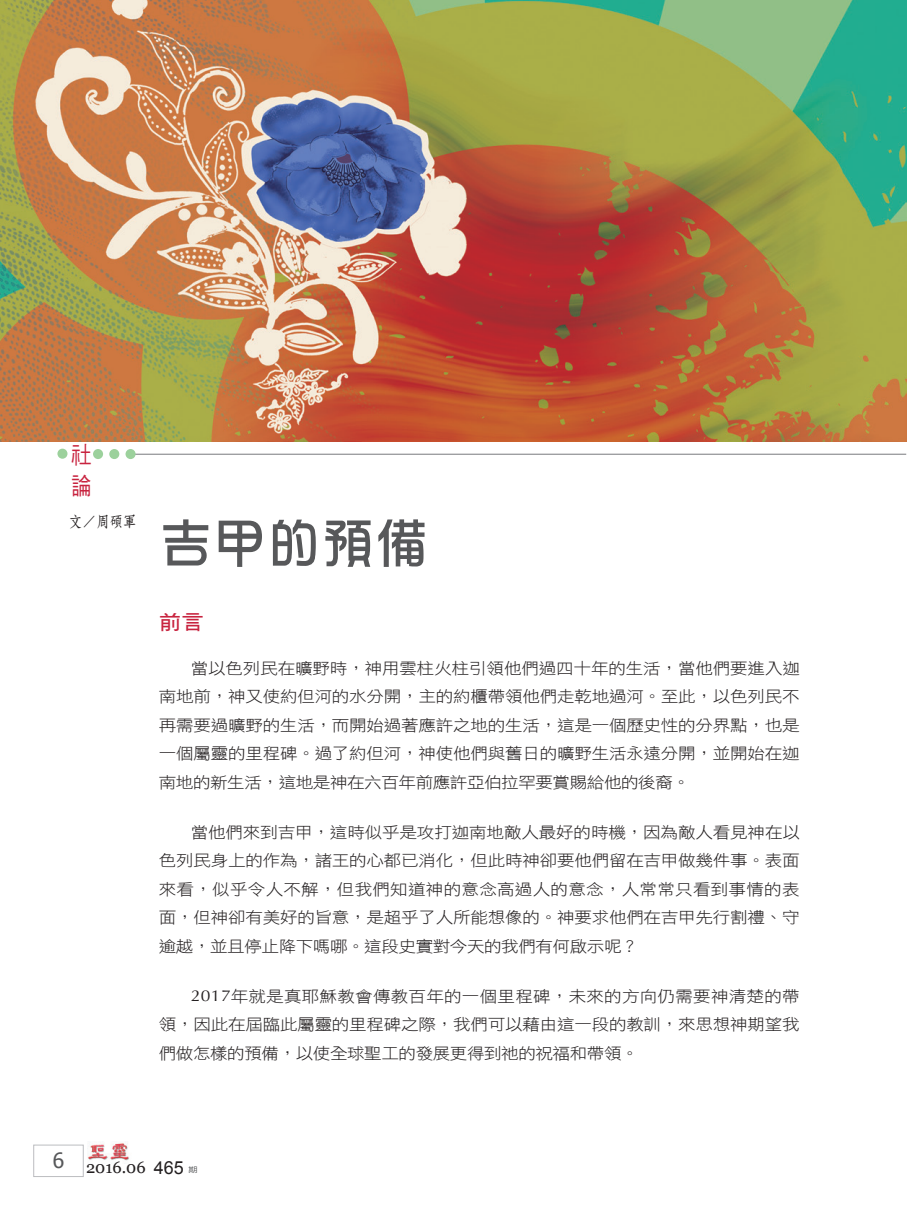
<style>
.page{position:relative;width:919px;height:1217px;background:#fff}
.page>*{position:absolute;margin:0;border:0;box-sizing:border-box;transform-origin:0 0}
.題目{font:54px "DF Hua Zong W5 WIN BF";color:#57585a}
.Normal沒空{font:24px/30.5px "DF Hei W5 WIN BF";color:#c8233f;scale:.85 1}
.t1{font:21px "Tahoma";color:#57585a}
.Normal-首段{font:20.25px "DF Hei W7 WIN BF";color:#c8233f;scale:1.11 1}
.t2{font:16.5px "Georgia";color:#231f20}
.t3{font:15.75px/28.5px "DF Hei W3 WIN BF";letter-spacing:-.025em;color:#231f20;text-align:justify;scale:1.11 1}
.作者{font:15px "DF Fang Song W6 WIN BF";color:#231f20;scale:.9 1}
.t4{font:7.5px "DF Hei W5 WIN BF";color:#57585a;scale:1.25 1}
.s1{font-family:"Optima"}
.s2{font-family:"Arial";font-size:18px}
</style>
<div class="page">
<img style="left:88px;top:1143px;width:41px;height:18px">
<div style="left:33px;top:1144px;width:50px;height:32px;border:1px solid #bcbdc0"></div>
<hr style="left:129px;top:453px;width:777px;height:1px;background:#808285">
<div style="left:93px;top:449px;width:10px;height:10px;background:#9cd19c;border-radius:50%"></div>
<div style="left:57px;top:448px;width:10px;height:10px;background:#9cd19c;border-radius:50%"></div>
<div style="left:109px;top:449px;width:10px;height:10px;background:#9cd19c;border-radius:50%"></div>
<div style="left:125px;top:449px;width:11px;height:10px;background:#9cd19c;border-radius:50%"></div>
<img style="left:0;top:0;width:906px;height:441px">
<p class="Normal沒空" style="left:71px;top:440px;width:25px">社論</p>
<p class="作者" style="left:69px;top:514px;width:77px">文／周碩軍</p>
<p class="題目" style="left:159px;top:516px;width:271px">吉甲的預備</p>
<p class="Normal-首段" style="left:159px;top:612px;width:42px">前言</p>
<p class="t3" style="left:159px;top:653px;width:579px;text-indent:32px">當以色列民在曠野時，神用雲柱火柱引領他們過四十年的生活，當他們要進入迦南地前，神又使約但河的水分開，主的約櫃帶領他們走乾地過河。至此，以色列民不再需要過曠野的生活，而開始過著應許之地的生活，這是一個歷史性的分界點，也是一個屬靈的里程碑。過了約但河，神使他們與舊日的曠野生活永遠分開，並開始在迦南地的新生活，這地是神在六百年前應許亞伯拉罕要賞賜給他的後裔。</p>
<p class="t3" style="left:159px;top:817px;width:579px;text-indent:32px">當他們來到吉甲，這時似乎是攻打迦南地敵人最好的時機，因為敵人看見神在以色列民身上的作為，諸王的心都已消化，但此時神卻要他們留在吉甲做幾件事。表面來看，似乎令人不解，但我們知道神的意念高過人的意念，人常常只看到事情的表面，但神卻有美好的旨意，是超乎了人所能想像的。神要求他們在吉甲先行割禮、守逾越，並且停止降下嗎哪。這段史實對今天的我們有何啟示呢？</p>
<p class="t3" style="left:159px;top:981px;width:579px;text-indent:32px"><span class="s1">2017</span>年就是真耶穌教會傳教百年的一個里程碑，未來的方向仍需要神清楚的帶領，因此在屆臨此屬靈的里程碑之際，我們可以藉由這一段的教訓，來思想神期望我們做怎樣的預備，以使全球聖工的發展更得到祂的祝福和帶領。</p>
<p class="t1" style="left:53px;top:1145px;width:13px">6</p>
<p class="t2" style="left:86px;top:1156px;width:99px">2016.06 <span class="s2">465</span></p>
<p class="t4" style="left:188px;top:1165px;width:9px">期</p>
</div>
